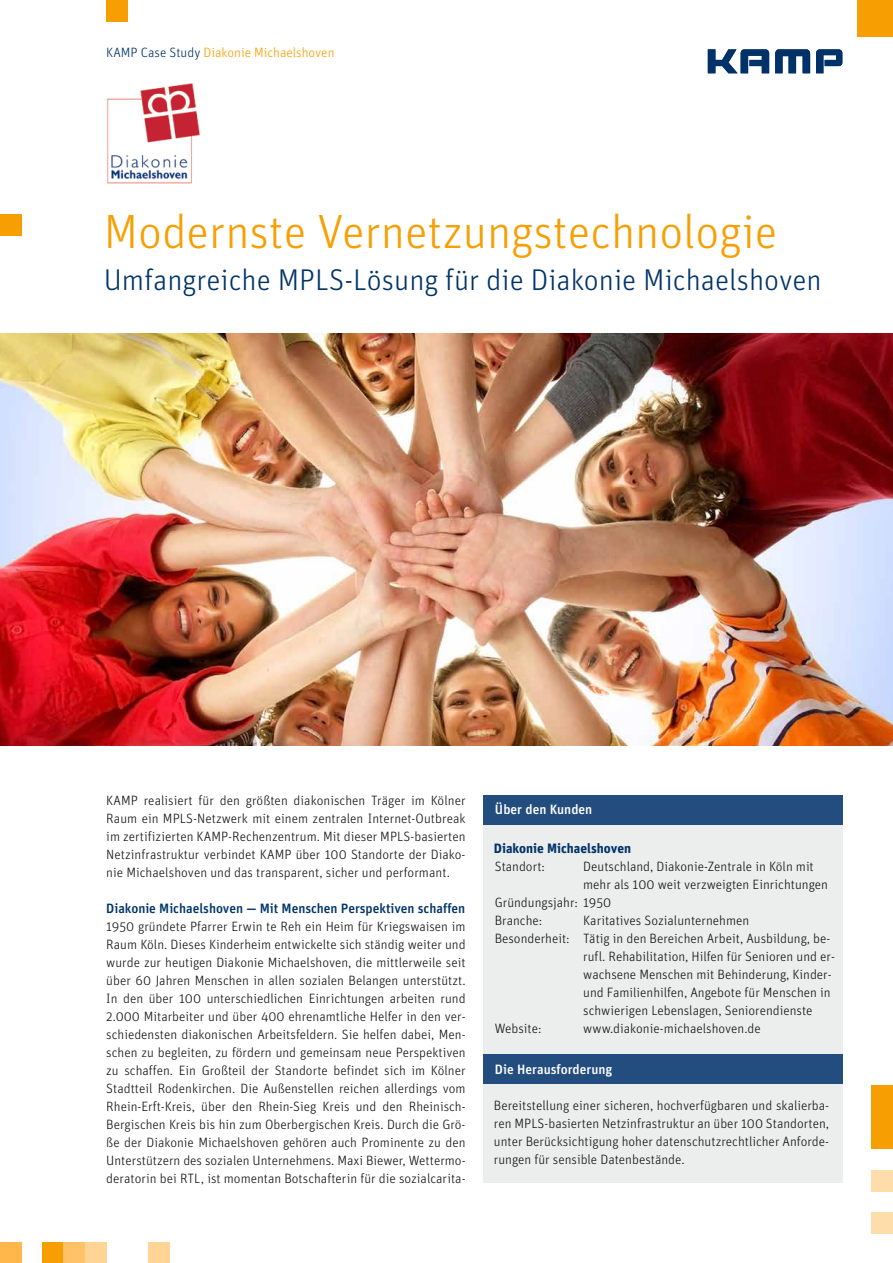
<style>
.page{position:relative;width:893px;height:1263px;background:#fff}
.page>*{position:absolute;margin:0;border:0;box-sizing:border-box;transform-origin:0 0}
.t1{font:300 48px "Unit";color:#f79f02}
.t2{font:300 30px "Unit";color:#013469}
.t3{font:300 13.5px/18px "Unit";color:#131413;text-align:justify}
.t4{font:500 13.5px "Unit";letter-spacing:-.005em;color:#013469}
.t5{font:300 13.5px "Unit";color:#f79f02}
.t6{font:500 13.5px "Unit";color:#fff}
.t7{font:700 13.5px "Unit";color:#013469}
.s1{color:#013469}
</style>
<div class="page">
<div style="left:857px;top:0;width:36px;height:36px;background:#f79f02"></div>
<div style="left:0;top:214px;width:21px;height:21px;background:#f79f02"></div>
<div style="left:872px;top:1085px;width:21px;height:21px;background:#f79f02"></div>
<div style="left:872px;top:1106px;width:21px;height:22px;background:#f79f02"></div>
<div style="left:872px;top:1128px;width:21px;height:21px;background:#f79f02"></div>
<div style="left:872px;top:1170px;width:21px;height:21px;background:#ffddab"></div>
<div style="left:872px;top:1213px;width:21px;height:21px;background:#ffddab"></div>
<div style="left:0;top:1242px;width:21px;height:21px;background:#ffb74c"></div>
<div style="left:43px;top:1242px;width:21px;height:21px;background:#f79f02"></div>
<div style="left:106px;top:0;width:22px;height:21px;background:#f79f02"></div>
<div style="left:64px;top:1242px;width:21px;height:21px;background:#ffc266"></div>
<div style="left:85px;top:1242px;width:21px;height:21px;background:#ffd495"></div>
<div style="left:149px;top:1242px;width:21px;height:21px;background:#ffd495"></div>
<img style="left:107px;top:83px;width:93px;height:101px">
<img style="left:0;top:333px;width:893px;height:412px">
<div style="left:483px;top:795px;width:360px;height:388px;background:#eceded"></div>
<div style="left:483px;top:795px;width:360px;height:30px;background:#244d7f"></div>
<div style="left:483px;top:1054px;width:360px;height:30px;background:#244d7f"></div>
<svg style="left:775px;top:49px;width:35px;height:24px"></svg>
<svg style="left:816px;top:49px;width:26px;height:24px"></svg>
<svg style="left:708px;top:49px;width:61px;height:24px"></svg>
<p class="t5" style="left:106px;top:45px;width:230px"><span class="s1">KAMP Case Study</span> Diakonie Michaelshoven</p>
<h1 class="t1" style="left:104px;top:203px;width:675px">Modernste Vernetzungstechnologie</h1>
<h2 class="t2" style="left:104px;top:262px;width:719px">Umfangreiche MPLS-Lösung für die Diakonie Michaelshoven</h2>
<p class="t3" style="left:106px;top:791px;width:361px">KAMP realisiert für den größten diakonischen Träger im Kölner Raum ein MPLS-Netzwerk mit einem zentralen Internet-Outbreak im zertifizierten KAMP-Rechenzentrum. Mit dieser MPLS-basierten Netzinfrastruktur verbindet KAMP über 100 Standorte der Diako&shy;nie Michaelshoven und das transparent, sicher und performant.</p>
<p class="t4" style="left:106px;top:900px;width:360px">Diakonie Michaelshoven — Mit Menschen Perspektiven schaffen</p>
<p class="t3" style="left:106px;top:917px;width:361px">1950 gründete Pfarrer Erwin te Reh ein Heim für Kriegswaisen im Raum Köln. Dieses Kinderheim entwickelte sich ständig weiter und wurde zur heutigen Diakonie Michaelshoven, die mittlerweile seit über 60 Jahren Menschen in allen sozialen Belangen unterstützt.<br>In den über 100 unterschiedlichen Einrichtungen arbeiten rund 2.000 Mitarbeiter und über 400 ehrenamtliche Helfer in den ver&shy;schiedensten diakonischen Arbeitsfeldern. Sie helfen dabei, Men&shy;schen zu begleiten, zu fördern und gemeinsam neue Perspektiven zu schaffen. Ein Großteil der Standorte befindet sich im Kölner Stadtteil Rodenkirchen. Die Außenstellen reichen allerdings vom Rhein-Erft-Kreis, über den Rhein-Sieg Kreis und den Rheinisch-Bergischen Kreis bis hin zum Oberbergischen Kreis. Durch die Grö&shy;ße der Diakonie Michaelshoven gehören auch Prominente zu den Unterstützern des sozialen Unternehmens. Maxi Biewer, Wettermo&shy;deratorin bei RTL, ist momentan Botschafterin für die sozialcarita-</p>
<p class="t6" style="left:495px;top:802px;width:99px">Über den Kunden</p>
<p class="t7" style="left:494px;top:840px;width:139px">Diakonie Michaelshoven</p>
<p class="t3" style="left:495px;top:857px;width:52px">Standort:</p>
<p class="t3" style="left:583px;top:857px;width:232px">Deutschland, Diakonie-Zentrale in Köln mit</p>
<p class="t3" style="left:583px;top:875px;width:246px">mehr als 100 weit verzweigten Einrichtungen</p>
<p class="t3" style="left:495px;top:893px;width:118px">Gründungsjahr: 1950</p>
<p class="t3" style="left:495px;top:911px;width:49px">Branche:</p>
<p class="t3" style="left:583px;top:911px;width:167px">Karitatives Sozialunternehmen</p>
<p class="t3" style="left:495px;top:929px;width:337px">Besonderheit: Tätig in den Bereichen Arbeit, Ausbildung, be-</p>
<p class="t3" style="left:583px;top:947px;width:253px">rufl. Rehabilitation, Hilfen für Senioren und er-</p>
<p class="t3" style="left:583px;top:965px;width:250px">wachsene Menschen mit Behinderung, Kinder-</p>
<p class="t3" style="left:583px;top:983px;width:249px">und Familienhilfen, Angebote für Menschen in</p>
<p class="t3" style="left:583px;top:1001px;width:231px">schwierigen Lebenslagen, Seniorendienste</p>
<p class="t3" style="left:495px;top:1019px;width:48px">Website:</p>
<p class="t3" style="left:583px;top:1019px;width:179px">www.diakonie-michaelshoven.de</p>
<p class="t6" style="left:495px;top:1061px;width:119px">Die Herausforderung</p>
<p class="t3" style="left:494px;top:1096px;width:337px">Bereitstellung einer sicheren, hochverfügbaren und skalierba&shy;ren MPLS-basierten Netzinfrastruktur an über 100 Standorten, unter Berücksichtigung hoher datenschutzrechtlicher Anforde&shy;rungen für sensible Datenbestände.</p>
</div>
